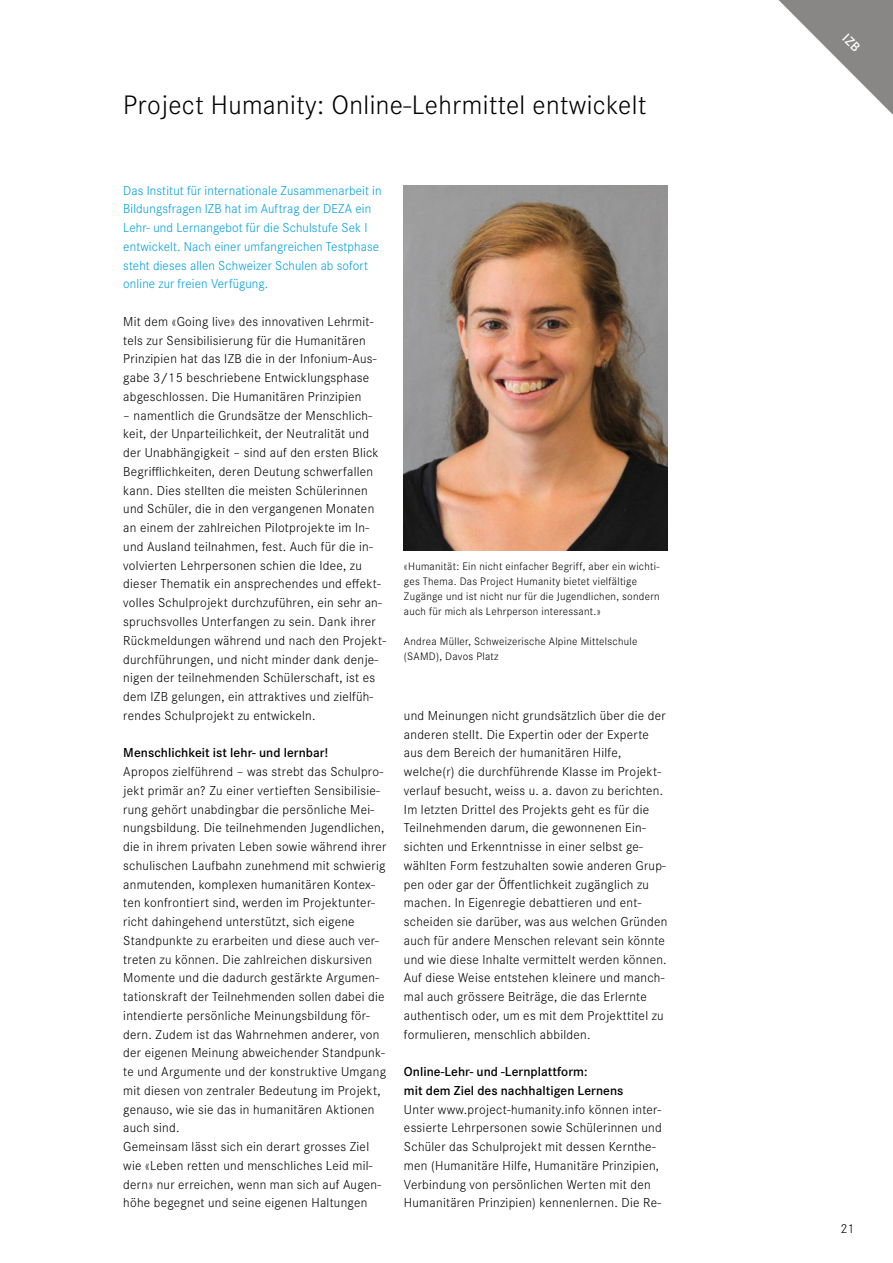
<style>
.page{position:relative;width:893px;height:1263px;background:#fff}
.page>*{position:absolute;margin:0;border:0;box-sizing:border-box;transform-origin:0 0}
.t1{font:300 27.75px "Corporate S";letter-spacing:.015em;color:#000}
.t2{font:300 13.5px/18.8px "Corporate S";letter-spacing:.02em;color:#000}
.t3{font:300 13.5px/18.8px "Corporate S";letter-spacing:.01em;color:#009edb}
.t4{font:600 13.5px/18.8px "Corporate S";letter-spacing:.005em;color:#000}
.t5{font:300 11.25px/15px "Corporate S";letter-spacing:.025em;color:#000}
</style>
<div class="page">
<img style="left:404px;top:186px;width:264px;height:365px">
<svg style="left:778px;top:0;width:115px;height:115px"></svg>
<h1 class="t1" style="left:123px;top:87px;width:524px">Project Humanity: Online-Lehrmittel entwickelt</h1>
<p class="t3" style="left:123px;top:180px;width:260px">Das Institut für internationale Zusammenarbeit in Bildungsfragen IZB hat im Auftrag der DEZA ein Lehr- und Lernangebot für die Schulstufe Sek I entwickelt. Nach einer umfangreichen Testphase steht dieses allen Schweizer Schulen ab sofort online zur freien Verfügung.</p>
<p class="t2" style="left:123px;top:312px;width:255px">Mit dem «Going live» des innovativen Lehrmit&shy;tels zur Sensibilisierung für die Humanitären Prinzipien hat das IZB die in der Infonium-Aus&shy;gabe 3/15 beschriebene Entwicklungsphase abgeschlossen. Die Humanitären Prinzipien</p>
<p class="t2" style="left:123px;top:405px;width:264px">– namentlich die Grundsätze der Menschlich&shy;keit, der Unparteilichkeit, der Neutralität und der Unabhängigkeit – sind auf den ersten Blick Begrifflichkeiten, deren Deutung schwerfallen kann. Dies stellten die meisten Schülerinnen und Schüler, die in den vergangenen Monaten an einem der zahlreichen Pilotprojekte im In&shy;und Ausland teilnahmen, fest. Auch für die in&shy;volvierten Lehrpersonen schien die Idee, zu dieser Thematik ein ansprechendes und effekt&shy;volles Schulprojekt durchzuführen, ein sehr an&shy;spruchsvolles Unterfangen zu sein. Dank ihrer Rückmeldungen während und nach den Projekt&shy;durchführungen, und nicht minder dank denje&shy;nigen der teilnehmenden Schülerschaft, ist es dem IZB gelungen, ein attraktives und zielfüh&shy;rendes Schulprojekt zu entwickeln.</p>
<p class="t4" style="left:123px;top:743px;width:206px">Menschlichkeit ist lehr- und lernbar!</p>
<p class="t2" style="left:123px;top:762px;width:265px">Apropos zielführend – was strebt das Schulpro&shy;jekt primär an? Zu einer vertieften Sensibilisie&shy;rung gehört unabdingbar die persönliche Mei&shy;nungsbildung. Die teilnehmenden Jugendlichen, die in ihrem privaten Leben sowie während ihrer schulischen Laufbahn zunehmend mit schwierig anmutenden, komplexen humanitären Kontex&shy;ten konfrontiert sind, werden im Projektunter&shy;richt dahingehend unterstützt, sich eigene Standpunkte zu erarbeiten und diese auch ver&shy;treten zu können. Die zahlreichen diskursiven Momente und die dadurch gestärkte Argumen&shy;tationskraft der Teilnehmenden sollen dabei die intendierte persönliche Meinungsbildung för&shy;dern. Zudem ist das Wahrnehmen anderer, von der eigenen Meinung abweichender Standpunk&shy;te und Argumente und der konstruktive Umgang mit diesen von zentraler Bedeutung im Projekt, genauso, wie sie das in humanitären Aktionen auch sind.<br>Gemeinsam lässt sich ein derart grosses Ziel wie «Leben retten und menschliches Leid mil&shy;dern» nur erreichen, wenn man sich auf Augen&shy;höhe begegnet und seine eigenen Haltungen</p>
<p class="t5" style="left:404px;top:559px;width:257px">«Humanität: Ein nicht einfacher Begriff, aber ein wichti&shy;ges Thema. Das Project Humanity bietet vielfältige Zugänge und ist nicht nur für die Jugendlichen, sondern auch für mich als Lehrperson interessant.»</p>
<p class="t5" style="left:404px;top:634px;width:235px">Andrea Müller, Schweizerische Alpine Mittelschule (SAMD), Davos Platz</p>
<p class="t2" style="left:404px;top:705px;width:265px">und Meinungen nicht grundsätzlich über die der anderen stellt. Die Expertin oder der Experte aus dem Bereich der humanitären Hilfe, welche(r) die durchführende Klasse im Projekt&shy;verlauf besucht, weiss u. a. davon zu berichten.<br>Im letzten Drittel des Projekts geht es für die Teilnehmenden darum, die gewonnenen Ein&shy;sichten und Erkenntnisse in einer selbst ge&shy;wählten Form festzuhalten sowie anderen Grup&shy;pen oder gar der Öffentlichkeit zugänglich zu machen. In Eigenregie debattieren und ent&shy;scheiden sie darüber, was aus welchen Gründen auch für andere Menschen relevant sein könnte und wie diese Inhalte vermittelt werden können.<br>Auf diese Weise entstehen kleinere und manch&shy;mal auch grössere Beiträge, die das Erlernte authentisch oder, um es mit dem Projekttitel zu formulieren, menschlich abbilden.</p>
<p class="t4" style="left:404px;top:1062px;width:221px">Online-Lehr- und -Lernplattform:<br>mit dem Ziel des nachhaltigen Lernens</p>
<p class="t2" style="left:404px;top:1099px;width:259px">Unter www.project-humanity.info können inter&shy;essierte Lehrpersonen sowie Schülerinnen und Schüler das Schulprojekt mit dessen Kernthe&shy;men (Humanitäre Hilfe, Humanitäre Prinzipien, Verbindung von persönlichen Werten mit den Humanitären Prinzipien) kennenlernen. Die Re-</p>
<p class="t2" style="left:840px;top:1219px;width:16px">21</p>
</div>
